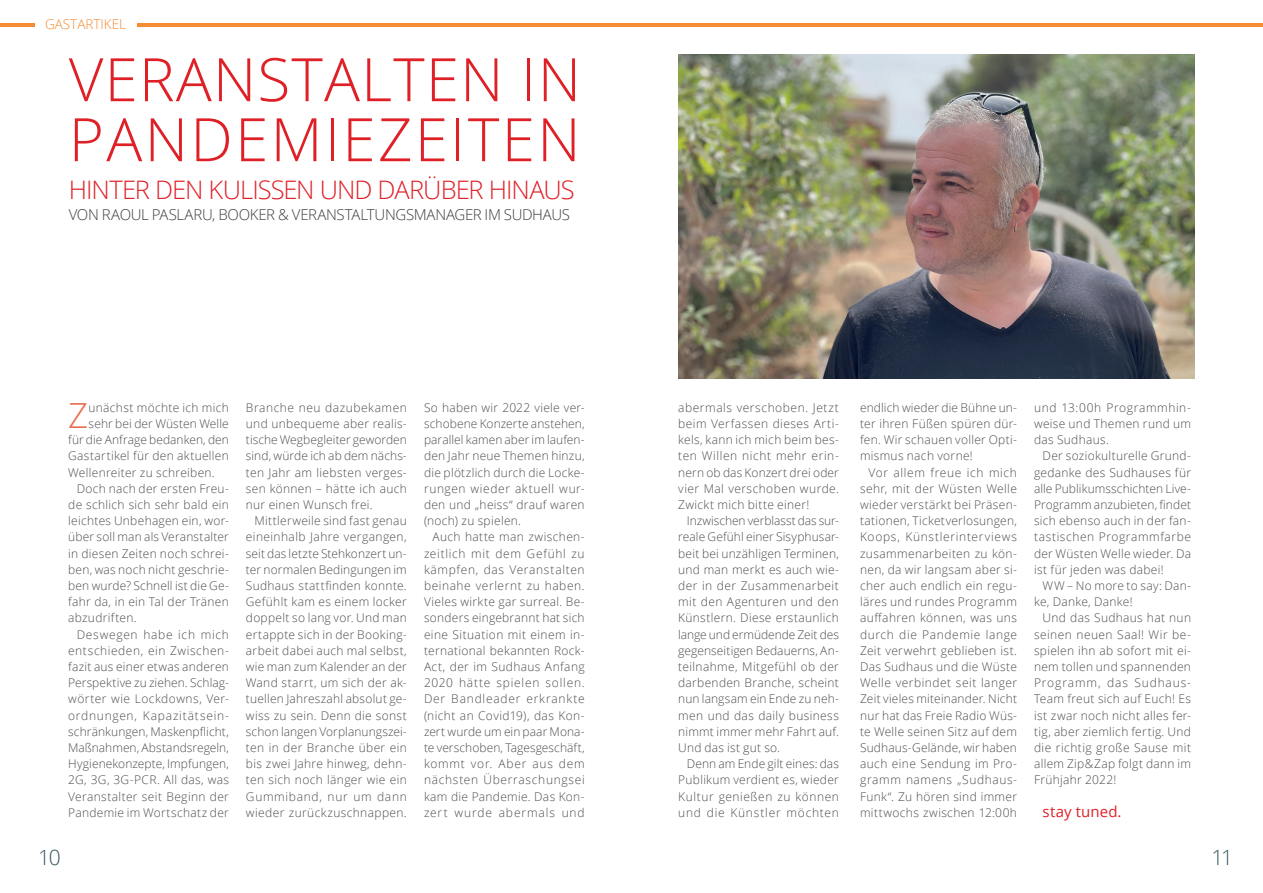
<style>
.page{position:relative;width:1263px;height:893px;background:#fff}
.page>*{position:absolute;margin:0;border:0;box-sizing:border-box;transform-origin:0 0}
.t1{font:300 60px/60px "Open Sans";letter-spacing:.04em;color:#df2027}
.t2{font:300 34.65px "Open Sans";color:#e86e52}
.t3{font:300 25.5px "Open Sans";letter-spacing:-.04em;color:#df2027}
.t4{font:300 21px "Open Sans";color:#395763}
.t5{font:300 15px "Open Sans";letter-spacing:-.025em;color:#3e3e3f}
.t6{font:15px "Open Sans";letter-spacing:.01em;color:#df2027}
.t7{font:300 13.5px "Open Sans";color:#f58b32}
.t8{font:300 12px/16.2px "Open Sans";letter-spacing:.025em;color:#4b4c4d;text-align:justify}
.t9{font:300 12px "Open Sans";letter-spacing:.005em;color:#4b4c4d}
.t10{font:300 12px "Open Sans";letter-spacing:.06em;color:#4b4c4d}
.t11{font:300 12px "Open Sans";color:#4b4c4d}
.t12{font:300 12px "Open Sans";letter-spacing:.045em;color:#4b4c4d}
</style>
<div class="page">
<img style="left:678px;top:54px;width:517px;height:324px">
<hr style="left:0;top:23px;width:1263px;height:3px;background:#f58b32">
<div style="left:35px;top:15px;width:101px;height:19px;background:#fff"></div>
<p class="t7" style="left:45px;top:15px;width:83px">GASTARTIKEL</p>
<h1 class="t1" style="left:69px;top:48px;width:514px">VERANSTALTEN IN<br>PANDEMIEZEITEN</h1>
<h3 class="t3" style="left:69px;top:172px;width:507px">HINTER DEN KULISSEN UND DARÜBER HINAUS</h3>
<p class="t5" style="left:69px;top:204px;width:503px">VON RAOUL PASLARU, BOOKER &amp; VERANSTALTUNGSMANAGER IM SUDHAUS</p>
<h2 class="t2" style="left:68px;top:392px;width:21px">Z</h2>
<p class="t8" style="left:89px;top:399px;width:142px">unächst möchte ich mich</p>
<p class="t8" style="left:89px;top:415px;width:142px">sehr bei der Wüsten Welle</p>
<p class="t9" style="left:68px;top:432px;width:162px">für die Anfrage bedanken, den</p>
<p class="t8" style="left:68px;top:448px;width:162px">Gastartikel für den aktuellen</p>
<p class="t8" style="left:68px;top:464px;width:148px">Wellenreiter zu schreiben.</p>
<p class="t8" style="left:77px;top:480px;width:154px">Doch nach der ersten Freu-</p>
<p class="t8" style="left:68px;top:496px;width:162px">de schlich sich sehr bald ein</p>
<p class="t8" style="left:68px;top:512px;width:162px">leichtes Unbehagen ein, wor-</p>
<p class="t8" style="left:68px;top:529px;width:162px">über soll man als Veranstalter</p>
<p class="t8" style="left:68px;top:545px;width:162px">in diesen Zeiten noch schrei-</p>
<p class="t8" style="left:68px;top:561px;width:162px">ben, was noch nicht geschrie-</p>
<p class="t8" style="left:68px;top:577px;width:162px">ben wurde? Schnell ist die Ge-</p>
<p class="t8" style="left:68px;top:593px;width:162px">fahr da, in ein Tal der Tränen</p>
<p class="t8" style="left:68px;top:610px;width:70px">abzudriften.</p>
<p class="t10" style="left:77px;top:626px;width:154px">Deswegen habe ich mich</p>
<p class="t12" style="left:68px;top:642px;width:162px">entschieden, ein Zwischen-</p>
<p class="t8" style="left:68px;top:658px;width:162px">fazit aus einer etwas anderen</p>
<p class="t9" style="left:68px;top:675px;width:162px">Perspektive zu ziehen. Schlag-</p>
<p class="t8" style="left:68px;top:691px;width:162px">wörter wie Lockdowns, Ver-</p>
<p class="t10" style="left:68px;top:707px;width:162px">ordnungen, Kapazitätsein-</p>
<p class="t9" style="left:68px;top:723px;width:162px">schränkungen, Maskenpflicht,</p>
<p class="t11" style="left:68px;top:739px;width:162px">Maßnahmen, Abstandsregeln,</p>
<p class="t9" style="left:68px;top:756px;width:162px">Hygienekonzepte, Impfungen,</p>
<p class="t8" style="left:68px;top:772px;width:162px">2G, 3G, 3G-PCR. All das, was</p>
<p class="t8" style="left:68px;top:788px;width:162px">Veranstalter seit Beginn der</p>
<p class="t8" style="left:68px;top:804px;width:162px">Pandemie im Wortschatz der</p>
<p class="t8" style="left:246px;top:399px;width:162px">Branche neu dazubekamen und unbequeme aber realis&shy;tische Wegbegleiter geworden sind, würde ich ab dem nächs&shy;ten Jahr am liebsten verges&shy;sen können – hätte ich auch nur einen Wunsch frei.</p>
<p class="t8" style="left:246px;top:512px;width:162px;text-indent:9px">Mittlerweile sind fast genau eineinhalb Jahre vergangen, seit das letzte Stehkonzert un&shy;ter normalen Bedingungen im Sudhaus stattfinden konnte.<br>Gefühlt kam es einem locker doppelt so lang vor. Und man ertappte sich in der Booking&shy;arbeit dabei auch mal selbst, wie man zum Kalender an der Wand starrt, um sich der ak&shy;tuellen Jahreszahl absolut ge&shy;wiss zu sein. Denn die sonst schon langen Vorplanungszei&shy;ten in der Branche über ein bis zwei Jahre hinweg, dehn&shy;ten sich noch länger wie ein Gummiband, nur um dann wieder zurückzuschnappen.</p>
<p class="t8" style="left:424px;top:399px;width:162px">So haben wir 2022 viele ver&shy;schobene Konzerte anstehen, parallel kamen aber im laufen&shy;den Jahr neue Themen hinzu, die plötzlich durch die Locke&shy;rungen wieder aktuell wur&shy;den und „heiss“ drauf waren (noch) zu spielen.</p>
<p class="t8" style="left:424px;top:529px;width:162px;text-indent:9px">Auch hatte man zwischen&shy;zeitlich mit dem Gefühl zu kämpfen, das Veranstalten beinahe verlernt zu haben.<br>Vieles wirkte gar surreal. Be&shy;sonders eingebrannt hat sich eine Situation mit einem in&shy;ternational bekannten Rock-Act, der im Sudhaus Anfang 2020 hätte spielen sollen.<br>Der Bandleader erkrankte (nicht an Covid19), das Kon&shy;zert wurde um ein paar Mona&shy;te verschoben, Tagesgeschäft, kommt vor. Aber aus dem nächsten Überraschungsei kam die Pandemie. Das Kon&shy;zert wurde abermals und</p>
<p class="t8" style="left:678px;top:399px;width:162px">abermals verschoben. Jetzt beim Verfassen dieses Arti&shy;kels, kann ich mich beim bes&shy;ten Willen nicht mehr erin&shy;nern ob das Konzert drei oder vier Mal verschoben wurde.<br>Zwickt mich bitte einer!</p>
<p class="t8" style="left:678px;top:512px;width:162px;text-indent:9px">Inzwischen verblasst das sur&shy;reale Gefühl einer Sisyphusar&shy;beit bei unzähligen Terminen, und man merkt es auch wie&shy;der in der Zusammenarbeit mit den Agenturen und den Künstlern. Diese erstaunlich lange und ermüdende Zeit des gegenseitigen Bedauerns, An&shy;teilnahme, Mitgefühl ob der darbenden Branche, scheint nun langsam ein Ende zu neh&shy;men und das daily business nimmt immer mehr Fahrt auf.<br>Und das ist gut so.</p>
<p class="t8" style="left:678px;top:755px;width:162px;text-indent:9px">Denn am Ende gilt eines: das Publikum verdient es, wieder Kultur genießen zu können und die Künstler möchten</p>
<p class="t8" style="left:860px;top:399px;width:158px">endlich wieder die Bühne un&shy;ter ihren Füßen spüren dür&shy;fen. Wir schauen voller Opti&shy;mismus nach vorne!</p>
<p class="t8" style="left:860px;top:464px;width:158px;text-indent:9px">Vor allem freue ich mich sehr, mit der Wüsten Welle wieder verstärkt bei Präsen&shy;tationen, Ticketverlosungen, Koops, Künstlerinterviews zusammenarbeiten zu kön&shy;nen, da wir langsam aber si&shy;cher auch endlich ein regu&shy;läres und rundes Programm auffahren können, was uns durch die Pandemie lange Zeit verwehrt geblieben ist.<br>Das Sudhaus und die Wüste Welle verbindet seit langer Zeit vieles miteinander. Nicht nur hat das Freie Radio Wüs&shy;te Welle seinen Sitz auf dem Sudhaus-Gelände, wir haben auch eine Sendung im Pro&shy;gramm namens „Sudhaus-Funk“. Zu hören sind immer mittwochs zwischen 12:00h</p>
<p class="t8" style="left:1034px;top:399px;width:158px">und 13:00h Programmhin&shy;weise und Themen rund um das Sudhaus.</p>
<p class="t8" style="left:1034px;top:448px;width:158px;text-indent:9px">Der soziokulturelle Grund&shy;gedanke des Sudhauses für alle Publikumsschichten Live-Programm anzubieten, findet sich ebenso auch in der fan&shy;tastischen Programmfarbe der Wüsten Welle wieder. Da ist für jeden was dabei!</p>
<p class="t8" style="left:1034px;top:577px;width:158px;text-indent:9px">WW – No more to say: Dan&shy;ke, Danke, Danke!</p>
<p class="t8" style="left:1034px;top:610px;width:158px;text-indent:9px">Und das Sudhaus hat nun seinen neuen Saal! Wir be&shy;spielen ihn ab sofort mit ei&shy;nem tollen und spannenden Programm, das Sudhaus-Team freut sich auf Euch! Es ist zwar noch nicht alles fer&shy;tig, aber ziemlich fertig. Und die richtig große Sause mit allem Zip&amp;Zap folgt dann im Frühjahr 2022!</p>
<p class="t6" style="left:1042px;top:801px;width:81px">stay tuned.</p>
<h3 class="t4" style="left:38px;top:843px;width:24px">10</h3>
<h3 class="t4" style="left:1211px;top:843px;width:23px">11</h3>
</div>
